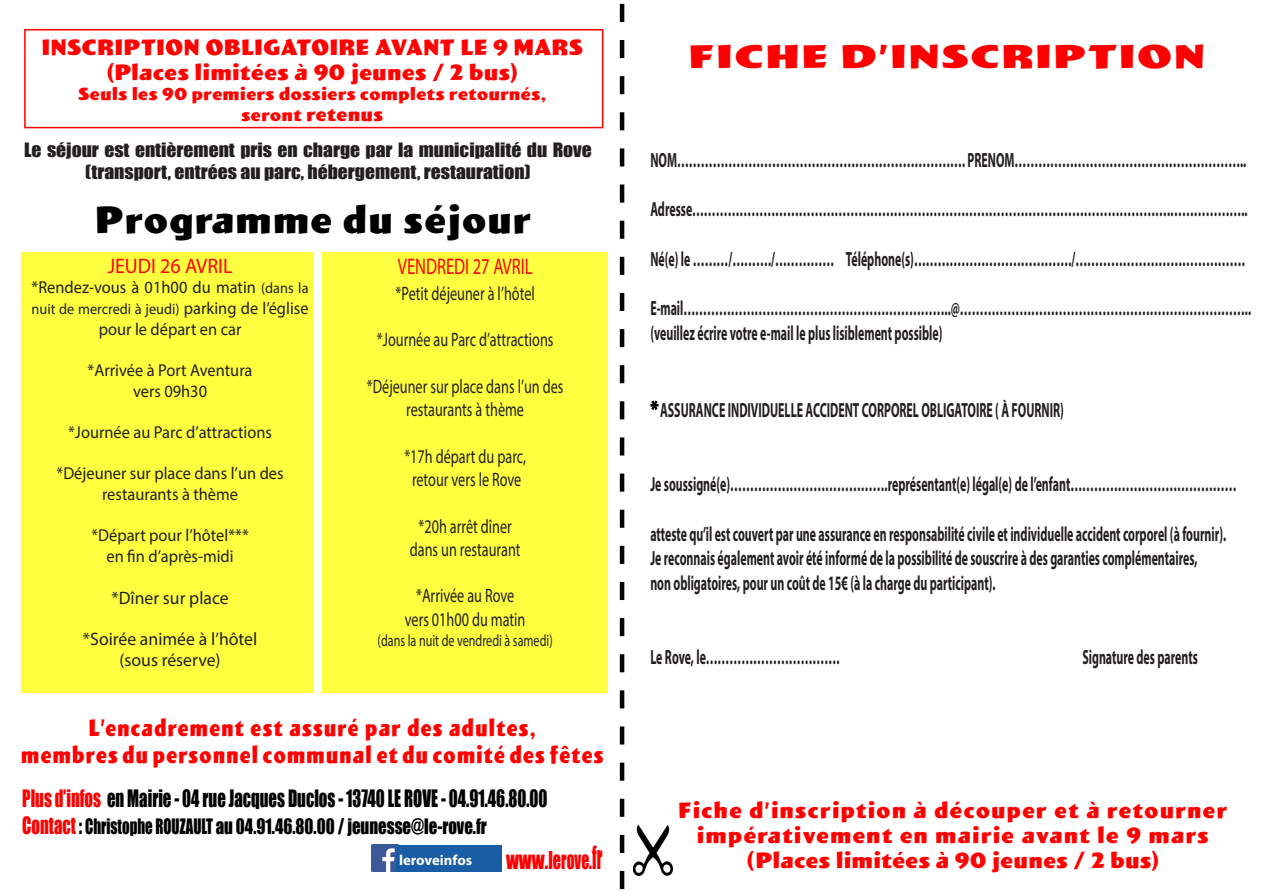
<style>
.page{position:relative;width:1263px;height:893px;background:#fff}
.page>*{position:absolute;margin:0;border:0;box-sizing:border-box;transform-origin:0 0}
.t1{font:700 35.7px "Wigwag";letter-spacing:.05em;color:#000}
.t2{font:700 31.05px "Wigwag";letter-spacing:.05em;color:#fd0000;scale:1.33 1}
.t3{font:22.65px "Myriad Pro";color:#f00;scale:.73 1}
.t4{font:22.5px "Impact";color:#f00;scale:.86 1}
.t5{font:700 22.35px "Wigwag";letter-spacing:.075em;color:#f00;scale:.82 1}
.t6{font:22.05px "Impact";color:#010000;scale:.76 1}
.t7{font:700 21px "Wigwag";letter-spacing:.075em;color:#f00}
.t8{font:21px "Myriad Pro";color:#f00;scale:.95 1}
.Titre{font:700 20.85px "Wigwag";letter-spacing:.035em;color:#ff0202}
.t9{font:700 20.55px/24.6px "Myriad Pro";color:#231f20;scale:.58 1}
.t10{font:19.5px "Impact";color:#010000;scale:.76 1}
.t11{font:19.35px "Myriad Pro";color:#231f20;scale:.73 1}
.t12{font:18.15px/21.8px "Impact";color:#231f20;text-align:center;scale:1.08 1}
.t13{font:18px "Myriad Pro";color:#231f20}
.Titre-2{font:700 18px "Wigwag";letter-spacing:.035em;color:#ff0202}
.t14{font:17.25px "Myriad Pro";color:#231f20;scale:.95 1}
.Titre-3{font:700 16.5px "Wigwag";letter-spacing:.04em;color:#ff0202}
.t15{font:16.5px "Myriad Pro";color:#231f20;scale:.73 1}
.t16{font:15px "Myriad Pro";color:#231f20;scale:.95 1}
.t17{font:700 14.55px "Myriad Pro";color:#fff}
.s1{font-size:16.5px}
.s2{font-size:15px}
.s3{font-size:17.25px}
.s4{font-weight:400;font-size:23.7px;color:#010000}
.s5{color:#f00}
.s6{font-size:22.05px;color:#f00}
.s7{font-size:22.05px}
.s8{font-size:29.4px}
.s9{font-size:21px;color:#f00}
</style>
<div class="page">
<svg style="left:650px;top:400px;width:9px;height:11px"></svg>
<div style="left:21px;top:253px;width:292px;height:440px;background:#feff3e"></div>
<div style="left:322px;top:253px;width:286px;height:440px;background:#feff3e"></div>
<div style="left:24px;top:29px;width:579px;height:99px;background:#fff;border:2px solid #f00"></div>
<svg style="left:340px;top:29px;width:55px;height:100px"></svg>
<svg style="left:401px;top:29px;width:133px;height:100px"></svg>
<svg style="left:620px;top:4px;width:4px;height:885px"></svg>
<img style="left:634px;top:826px;width:38px;height:50px">
<img style="left:372px;top:845px;width:24px;height:27px">
<div style="left:396px;top:845px;width:106px;height:27px;background:#185ca6"></div>
<p class="Titre" style="left:42px;top:34px;width:543px">INSCRIPTION OBLIGATOIRE AVANT LE 9 MARS</p>
<p class="Titre" style="left:107px;top:59px;width:413px">(Places limitées à 90 jeunes / 2 bus)</p>
<p class="Titre-3" style="left:78px;top:83px;width:469px">Seuls les 90 premiers dossiers complets retournés,</p>
<p class="Titre-2" style="left:241px;top:104px;width:143px"><span class="s1">seront</span> retenus</p>
<p class="t12" style="left:24px;top:138px;width:527px">Le séjour est entièrement pris en charge par la municipalité du Rove (transport, entrées au parc, hébergement, restauration)</p>
<p class="t1" style="left:95px;top:197px;width:437px">Programme du séjour</p>
<p class="t8" style="left:108px;top:253px;width:133px">JEUDI 26 AVRIL</p>
<p class="t14" style="left:32px;top:277px;width:293px">*Rendez-vous à 01h00 du matin <span class="s2">(dans la</span></p>
<p class="t16" style="left:32px;top:300px;width:293px">nuit de mercredi à jeudi) <span class="s3">parking de l’église</span></p>
<p class="t14" style="left:99px;top:318px;width:152px">pour le départ en car</p>
<p class="t14" style="left:88px;top:360px;width:175px">*Arrivée à Port Aventura</p>
<p class="t14" style="left:133px;top:380px;width:79px">vers 09h30</p>
<p class="t14" style="left:68px;top:422px;width:216px">*Journée au Parc d’attractions</p>
<p class="t14" style="left:57px;top:463px;width:241px">*Déjeuner sur place dans l’un des</p>
<p class="t14" style="left:102px;top:484px;width:145px">restaurants à thème</p>
<p class="t14" style="left:91px;top:525px;width:167px">*Départ pour l’hôtel***</p>
<p class="t14" style="left:106px;top:546px;width:135px">en fin d’après-midi</p>
<p class="t13" style="left:111px;top:587px;width:119px">*Dîner sur place</p>
<p class="t13" style="left:83px;top:627px;width:176px">*Soirée animée à l’hôtel</p>
<p class="t13" style="left:120px;top:649px;width:103px">(sous réserve)</p>
<p class="t3" style="left:398px;top:253px;width:186px">VENDREDI 27 AVRIL</p>
<p class="t11" style="left:396px;top:281px;width:192px">*Petit déjeuner à l’hôtel</p>
<p class="t11" style="left:377px;top:328px;width:243px">*Journée au Parc d’attractions</p>
<p class="t11" style="left:367px;top:374px;width:271px">*Déjeuner sur place dans l’un des</p>
<p class="t11" style="left:406px;top:398px;width:163px">restaurants à thème</p>
<p class="t11" style="left:404px;top:444px;width:168px">*17h départ du parc,</p>
<p class="t11" style="left:412px;top:467px;width:151px">retour vers le Rove</p>
<p class="t11" style="left:418px;top:514px;width:129px">*20h arrêt dîner</p>
<p class="t11" style="left:410px;top:537px;width:153px">dans un restaurant</p>
<p class="t11" style="left:416px;top:584px;width:136px">*Arrivée au Rove</p>
<p class="t11" style="left:405px;top:607px;width:167px">vers 01h00 du matin</p>
<p class="t15" style="left:378px;top:630px;width:241px">(dans la nuit de vendredi à samedi)</p>
<p class="t5" style="left:89px;top:714px;width:546px">L’encadrement est assuré par des adultes,</p>
<p class="t5" style="left:21px;top:741px;width:711px">membres du personnel communal et du comité des fêtes</p>
<p class="t2" style="left:689px;top:37px;width:390px">FICHE D’INSCRIPTION</p>
<p class="t9" style="left:650px;top:147px;width:1029px">NOM………………………………………………………………. PRENOM…………………………………………………..</p>
<p class="t9" style="left:650px;top:196px;width:1031px">Adresse………………………………………………………………………………………………………….………………..</p>
<p class="t9" style="left:650px;top:246px;width:1026px">Né(e) le ………/………./…………… Téléphone(s)…………………………………./…………………………………….</p>
<p class="t9" style="left:650px;top:295px;width:1037px">E-mail…………………………………………………………..@………………………………………………………………..</p>
<p class="t9" style="left:650px;top:320px;width:505px">(veuillez écrire votre e-mail le plus lisiblement possible)</p>
<p class="t9" style="left:650px;top:397px;width:714px"><span class="s4">*</span>ASSURANCE INDIVIDUELLE ACCIDENT CORPOREL OBLIGATOIRE ( À FOURNIR)</p>
<p class="t9" style="left:650px;top:471px;width:1012px">Je soussigné(e)………………………………….représentant(e) légal(e) de l’enfant……………………………………</p>
<p class="t9" style="left:650px;top:521px;width:994px">atteste qu’il est couvert par une assurance en responsabilité civile et individuelle accident corporel (à fournir).</p>
<p class="t9" style="left:650px;top:545px;width:945px">Je reconnais également avoir été informé de la possibilité de souscrire à des garanties complémentaires, non obligatoires, pour un coût de 15€ (à la charge du participant).</p>
<p class="t9" style="left:650px;top:644px;width:328px">Le Rove, le…………………………….</p>
<p class="t9" style="left:1082px;top:644px;width:201px">Signature des parents</p>
<p class="t6" style="left:22px;top:781px;width:692px"><span class="s5">Plus d’infos</span> en Mairie - 04 rue Jacques Duclos - 13740 LE ROVE - 04.91.46.80.00</p>
<p class="t10" style="left:22px;top:811px;width:613px"><span class="s6">Contact</span> <span class="s7">:</span> Christophe ROUZAULT au 04.91.46.80.00 / jeunesse@le-rove.fr</p>
<p class="t4" style="left:506px;top:842px;width:114px">www.lerove.<span class="s8">fr</span></p>
<p class="t7" style="left:678px;top:797px;width:550px">Fiche d’inscription à découper et à retourner</p>
<p class="t7" style="left:697px;top:822px;width:513px">impérativement en mairie avant le 9 mars</p>
<p class="t17" style="left:399px;top:851px;width:75px">leroveinfos</p>
<p class="Titre" style="left:746px;top:847px;width:414px"><span class="s9">(</span>Places limitées à 90 jeunes / 2 bus)</p>
</div>
